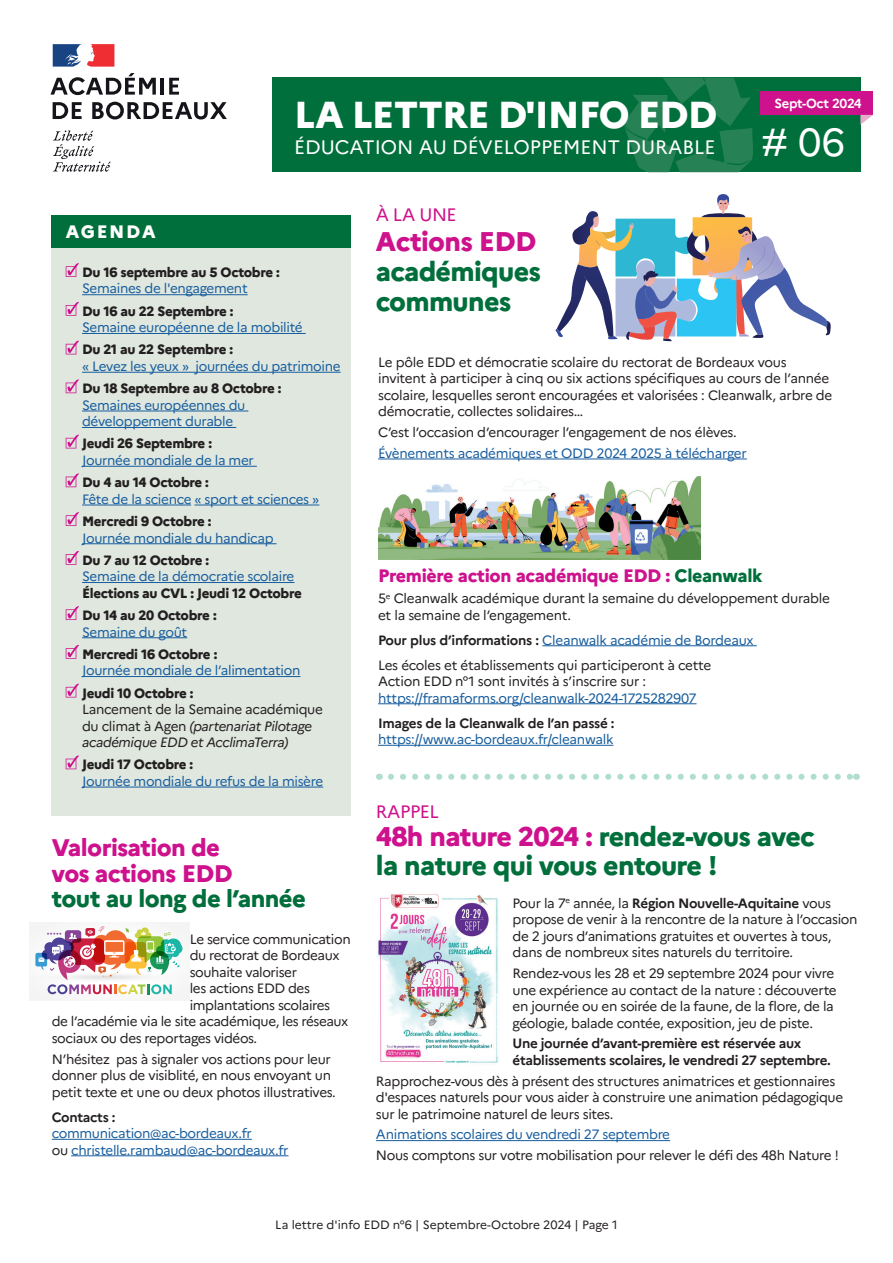
<style>
.page{position:relative;width:893px;height:1263px;background:#fff}
.page>*{position:absolute;margin:0;border:0;box-sizing:border-box;transform-origin:0 0}
.t1{font:800 37.5px "Marianne";letter-spacing:-.025em;color:#fff}
.t2{font:800 27px/30px "Marianne";letter-spacing:-.025em;color:#006f3c}
.t3{font:800 27px "Marianne";letter-spacing:-.025em;color:#ce118c}
.t4{font:800 24px/25.5px "Marianne";letter-spacing:-.025em;color:#ce118c}
.t5{font:800 24px "Marianne";letter-spacing:-.025em;color:#006f3c}
.t6{font:19.5px "Marianne";color:#fff}
.t7{font:800 18px "Marianne";letter-spacing:-.02em;color:#ce118c}
.t8{font:18px "Marianne";letter-spacing:-.025em;color:#ce118c}
.t9{font:800 18px "Marianne";letter-spacing:.1em;color:#fff}
.t10{font:13.5px/16.5px "Marianne";letter-spacing:-.025em;color:#231f20}
.t11{font:13.5px/16.5px "Marianne";letter-spacing:-.025em;color:#175d9e}
.t12{font:800 13.5px/22.2px "Marianne";letter-spacing:-.025em;color:#231f20}
.t13{font:700 13.5px/16.5px "Marianne";letter-spacing:-.025em;color:#231f20}
.t14{font:italic 13.5px/16.5px "Marianne";letter-spacing:-.025em;color:#231f20}
.t15{font:700 13.05px "Marianne";letter-spacing:-.025em;color:#fff}
.t16{font:12px "Marianne";color:#231f20}
.s1{font-size:39px}
.s2{font-style:normal}
.s3{color:#231f20}
.s4{color:#006f3c}
.s5{font-weight:700}
.s6{color:#175d9e}
.s7{color:#ce118c}
</style>
<div class="page">
<hr style="left:378px;top:458px;width:369px;height:1px;background:#175d9e">
<hr style="left:542px;top:645px;width:215px;height:1px;background:#175d9e">
<hr style="left:378px;top:703px;width:319px;height:1px;background:#175d9e">
<hr style="left:378px;top:745px;width:235px;height:1px;background:#175d9e">
<img style="left:378px;top:476px;width:323px;height:83px">
<div style="left:51px;top:230px;width:300px;height:585px;background:#dfe7df"></div>
<div style="left:51px;top:215px;width:300px;height:32px;background:#006f3c"></div>
<hr style="left:82px;top:294px;width:166px;height:1px;background:#175d9e">
<hr style="left:82px;top:333px;width:224px;height:1px;background:#175d9e">
<hr style="left:82px;top:372px;width:259px;height:1px;background:#175d9e">
<hr style="left:82px;top:410px;width:166px;height:1px;background:#175d9e">
<hr style="left:82px;top:427px;width:154px;height:1px;background:#175d9e">
<hr style="left:82px;top:466px;width:175px;height:1px;background:#175d9e">
<hr style="left:82px;top:504px;width:109px;height:1px;background:#175d9e">
<hr style="left:194px;top:504px;width:125px;height:1px;background:#175d9e">
<hr style="left:82px;top:543px;width:195px;height:1px;background:#175d9e">
<hr style="left:82px;top:582px;width:212px;height:1px;background:#175d9e">
<hr style="left:82px;top:637px;width:105px;height:1px;background:#175d9e">
<hr style="left:82px;top:676px;width:218px;height:1px;background:#175d9e">
<hr style="left:82px;top:786px;width:241px;height:1px;background:#175d9e">
<svg style="left:66px;top:263px;width:13px;height:14px"></svg>
<svg style="left:66px;top:302px;width:13px;height:14px"></svg>
<svg style="left:66px;top:341px;width:13px;height:13px"></svg>
<svg style="left:66px;top:379px;width:13px;height:14px"></svg>
<svg style="left:66px;top:435px;width:13px;height:13px"></svg>
<svg style="left:66px;top:473px;width:13px;height:14px"></svg>
<svg style="left:66px;top:512px;width:13px;height:14px"></svg>
<svg style="left:66px;top:551px;width:13px;height:14px"></svg>
<svg style="left:66px;top:606px;width:13px;height:14px"></svg>
<svg style="left:66px;top:645px;width:13px;height:14px"></svg>
<svg style="left:66px;top:684px;width:13px;height:13px"></svg>
<svg style="left:66px;top:755px;width:13px;height:14px"></svg>
<svg style="left:53px;top:130px;width:58px;height:42px"></svg>
<svg style="left:53px;top:44px;width:61px;height:23px"></svg>
<svg style="left:50px;top:73px;width:106px;height:22px"></svg>
<hr style="left:161px;top:78px;width:3px;height:17px;background:#15141a">
<svg style="left:169px;top:78px;width:10px;height:17px"></svg>
<svg style="left:53px;top:102px;width:29px;height:17px"></svg>
<svg style="left:92px;top:102px;width:135px;height:18px"></svg>
<div style="left:272px;top:78px;width:588px;height:94px;background:#006f3c"></div>
<svg style="left:625px;top:78px;width:128px;height:94px"></svg>
<div style="left:761px;top:92px;width:112px;height:23px;background:#ce118c"></div>
<svg style="left:860px;top:115px;width:13px;height:10px"></svg>
<svg style="left:391px;top:774px;width:459px;height:6px"></svg>
<hr style="left:376px;top:1140px;width:294px;height:1px;background:#175d9e">
<hr style="left:52px;top:1139px;width:200px;height:1px;background:#175d9e">
<hr style="left:71px;top:1155px;width:217px;height:1px;background:#175d9e">
<svg style="left:30px;top:923px;width:160px;height:77px"></svg>
<img style="left:376px;top:894px;width:122px;height:169px">
<svg style="left:555px;top:194px;width:276px;height:147px"></svg>
<p class="t15" style="left:774px;top:93px;width:89px">Sept-Oct 2024</p>
<h1 class="t1" style="left:294px;top:86px;width:425px">LA LETTRE D'INFO EDD</h1>
<h3 class="t6" style="left:294px;top:132px;width:553px">ÉDUCATION AU DÉVELOPPEMENT DURABLE <span class="s1"># 06</span></h3>
<h3 class="t9" style="left:66px;top:218px;width:91px">AGENDA</h3>
<p class="t12" style="left:82px;top:260px;width:199px">Du 16 septembre au 5 Octobre :</p>
<p class="t11" style="left:82px;top:279px;width:167px">Semaines de l'engagement</p>
<p class="t12" style="left:82px;top:299px;width:153px">Du 16 au 22 Septembre :</p>
<p class="t11" style="left:82px;top:318px;width:222px">Semaine européenne de la mobilité</p>
<p class="t12" style="left:82px;top:337px;width:153px">Du 21 au 22 Septembre :</p>
<p class="t11" style="left:82px;top:357px;width:260px">« Levez les yeux » journées du patrimoine</p>
<p class="t12" style="left:82px;top:376px;width:201px">Du 18 Septembre au 8 Octobre :</p>
<p class="t11" style="left:82px;top:396px;width:165px">Semaines européennes du développement durable</p>
<p class="t12" style="left:82px;top:431px;width:131px">Jeudi 26 Septembre :</p>
<p class="t11" style="left:82px;top:451px;width:173px">Journée mondiale de la mer</p>
<p class="t12" style="left:82px;top:470px;width:128px">Du 4 au 14 Octobre :</p>
<p class="t11" style="left:82px;top:490px;width:239px">Fête de la science « sport et sciences »</p>
<p class="t12" style="left:82px;top:509px;width:131px">Mercredi 9 Octobre :</p>
<p class="t11" style="left:82px;top:528px;width:193px">Journée mondiale du handicap</p>
<p class="t12" style="left:82px;top:548px;width:129px">Du 7 au 12 Octobre :</p>
<p class="t11" style="left:82px;top:567px;width:214px">Semaine de la démocratie scolaire</p>
<p class="t12" style="left:82px;top:581px;width:221px">Élections au CVL : Jeudi 12 Octobre<br>Du 14 au 20 Octobre :</p>
<p class="t11" style="left:82px;top:622px;width:107px">Semaine du goût</p>
<p class="t12" style="left:82px;top:642px;width:137px">Mercredi 16 Octobre :</p>
<p class="t11" style="left:82px;top:661px;width:220px">Journée mondiale de l’alimentation</p>
<p class="t12" style="left:82px;top:680px;width:113px">Jeudi 10 Octobre :</p>
<p class="t14" style="left:82px;top:700px;width:242px"><span class="s2">Lancement de la Semaine académique du climat à Agen</span> (partenariat Pilotage académique EDD et AcclimaTerra)</p>
<p class="t12" style="left:82px;top:752px;width:113px">Jeudi 17 Octobre :</p>
<p class="t11" style="left:82px;top:772px;width:243px">Journée mondiale du refus de la misère</p>
<h3 class="t4" style="left:52px;top:833px;width:182px">Valorisation de vos actions EDD</h3>
<h3 class="t5" style="left:52px;top:880px;width:255px">tout au long de l’année</h3>
<p class="t10" style="left:190px;top:930px;width:162px">Le service communication</p>
<p class="t10" style="left:190px;top:946px;width:151px">du rectorat de Bordeaux</p>
<p class="t10" style="left:190px;top:963px;width:109px">souhaite valoriser</p>
<p class="t10" style="left:190px;top:979px;width:122px">les actions EDD des</p>
<p class="t10" style="left:190px;top:996px;width:142px">implantations scolaires</p>
<p class="t10" style="left:52px;top:1012px;width:298px">de l’académie via le site académique, les réseaux</p>
<p class="t10" style="left:52px;top:1028px;width:207px">sociaux ou des reportages vidéos.</p>
<p class="t10" style="left:52px;top:1049px;width:286px">N’hésitez pas à signaler vos actions pour leur donner plus de visiblité, en nous envoyant un petit texte et une ou deux photos illustratives.</p>
<p class="t13" style="left:52px;top:1107px;width:65px">Contacts :</p>
<p class="t11" style="left:52px;top:1124px;width:238px">communication@ac-bordeaux.fr<br><span class="s3">ou</span> christelle.rambaud@ac-bordeaux.fr</p>
<h3 class="t8" style="left:376px;top:200px;width:83px">À LA UNE</h3>
<h2 class="t3" style="left:376px;top:220px;width:162px">Actions EDD</h2>
<h2 class="t2" style="left:376px;top:254px;width:167px">académiques communes</h2>
<p class="t10" style="left:378px;top:353px;width:456px">Le pôle EDD et démocratie scolaire du rectorat de Bordeaux vous invitent à participer à cinq ou six actions spécifiques au cours de l’année scolaire, lesquelles seront encouragées et valorisées : Cleanwalk, arbre de démocratie, collectes solidaires…</p>
<p class="t10" style="left:378px;top:423px;width:360px">C’est l’occasion d’encourager l’engagement de nos élèves.</p>
<p class="t11" style="left:378px;top:444px;width:370px">Évènements académiques et ODD 2024 2025 à télécharger</p>
<h3 class="t7" style="left:378px;top:562px;width:386px">Première action académique EDD : <span class="s4">Cleanwalk</span></h3>
<p class="t10" style="left:378px;top:589px;width:453px">5<sup>e</sup> Cleanwalk académique durant la semaine du développement durable et la semaine de l’engagement.</p>
<p class="t10" style="left:378px;top:626px;width:377px;line-height:25px"><span class="s5">Pour plus d’informations :</span> <span class="s6">Cleanwalk académie de Bordeaux<br></span>Les écoles et établissements qui participeront à cette</p>
<p class="t10" style="left:378px;top:672px;width:270px">Action EDD n°1 sont invités à s’inscrire sur :</p>
<p class="t11" style="left:378px;top:688px;width:320px">https://framaforms.org/cleanwalk-2024-1725282907</p>
<p class="t13" style="left:378px;top:713px;width:238px">Images de la Cleanwalk de l’an passé :</p>
<p class="t11" style="left:378px;top:730px;width:237px">https://www.ac-bordeaux.fr/cleanwalk</p>
<h3 class="t8" style="left:376px;top:797px;width:65px">RAPPEL</h3>
<h2 class="t2" style="left:376px;top:820px;width:440px;line-height:28.5px"><span class="s7">48h nature 2024 :</span> rendez-vous avec la nature qui vous entoure !</h2>
<p class="t10" style="left:513px;top:894px;width:347px">Pour la 7<sup>e</sup> année, la <span class="s5">Région Nouvelle-Aquitaine</span> vous propose de venir à la rencontre de la nature à l’occasion de 2 jours d’animations gratuites et ouvertes à tous, dans de nombreux sites naturels du territoire.</p>
<p class="t10" style="left:513px;top:964px;width:326px">Rendez-vous les 28 et 29 septembre 2024 pour vivre une expérience au contact de la nature : découverte en journée ou en soirée de la faune, de la flore, de la géologie, balade contée, exposition, jeu de piste.</p>
<p class="t13" style="left:513px;top:1034px;width:320px">Une journée d’avant-première est réservée aux établissements scolaires, le vendredi 27 septembre.</p>
<p class="t10" style="left:376px;top:1071px;width:469px">Rapprochez-vous dès à présent des structures animatrices et gestionnaires d'espaces naturels pour vous aider à construire une animation pédagogique sur le patrimoine naturel de leurs sites.</p>
<p class="t11" style="left:376px;top:1125px;width:296px">Animations scolaires du vendredi 27 septembre</p>
<p class="t10" style="left:376px;top:1146px;width:464px">Nous comptons sur votre mobilisation pour relever le défi des 48h Nature !</p>
<p class="t16" style="left:275px;top:1216px;width:344px">La lettre d'info EDD n°6 | Septembre-Octobre 2024 | Page 1</p>
</div>
